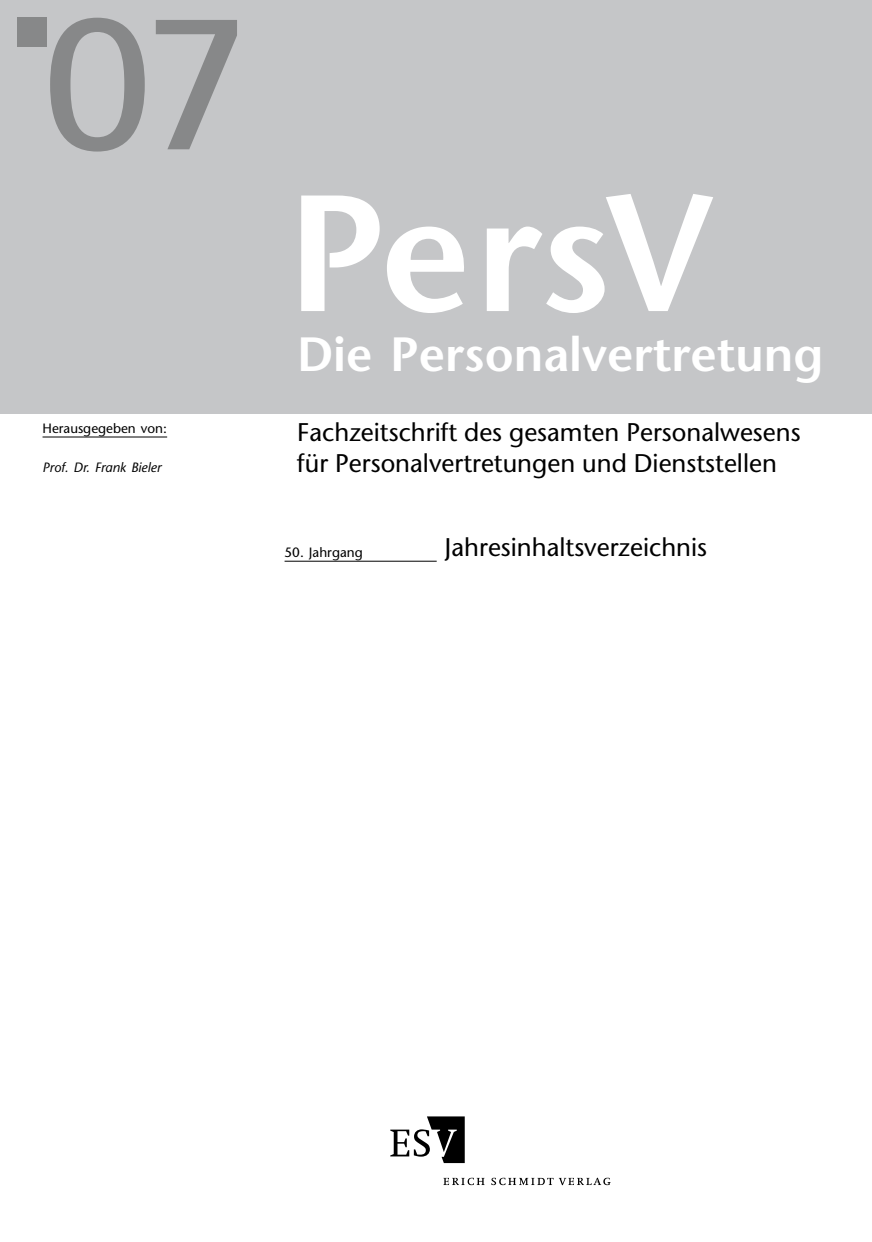
<style>
.page{position:relative;width:872px;height:1242px;background:#fff}
.page>*{position:absolute;margin:0;border:0;box-sizing:border-box;transform-origin:0 0}
.t1{font:700 204px "Rotis Sans Serif";color:#878889}
.t2{font:600 165px "Stone Sans";letter-spacing:-.02em;color:#fff}
.t3{font:99px "ESV01";color:#000}
.t4{font:600 48px "Stone Sans";color:#fff}
.t5{font:25.5px/30.3px "Stone Sans";color:#000}
.t6{font:13.5px "Stone Sans";color:#000}
.t7{font:italic 13.5px "Stone Sans";color:#000}
.s1{font-size:132px}
</style>
<div class="page">
<div style="left:0;top:0;width:872px;height:414px;background:#c5c6c8"></div>
<hr style="left:43px;top:436px;width:124px;height:1px;background:#000">
<hr style="left:284px;top:561px;width:153px;height:1px;background:#000">
<div style="left:17px;top:17px;width:30px;height:30px;background:#878889"></div>
<h1 class="t1" style="left:43px;top:-49px;width:210px">07</h1>
<p class="t6" style="left:43px;top:420px;width:126px">Herausgegeben von:</p>
<p class="t7" style="left:43px;top:459px;width:120px">Prof. Dr. Frank Bieler</p>
<h2 class="t2" style="left:287px;top:154px;width:428px">PersV</h2>
<h3 class="t4" style="left:297px;top:325px;width:528px">Die Personalvertretung</h3>
<p class="t5" style="left:297px;top:417px;width:505px">Fachzeitschrift des gesamten Personalwesens für Personalvertretungen und Dienststellen</p>
<p class="t6" style="left:284px;top:544px;width:80px">50. Jahrgang</p>
<p class="t5" style="left:444px;top:532px;width:264px">Jahresinhaltsverzeichnis</p>
<h3 class="t3" style="left:390px;top:1072px;width:222px">ev<span class="s1">b</span></h3>
</div>
